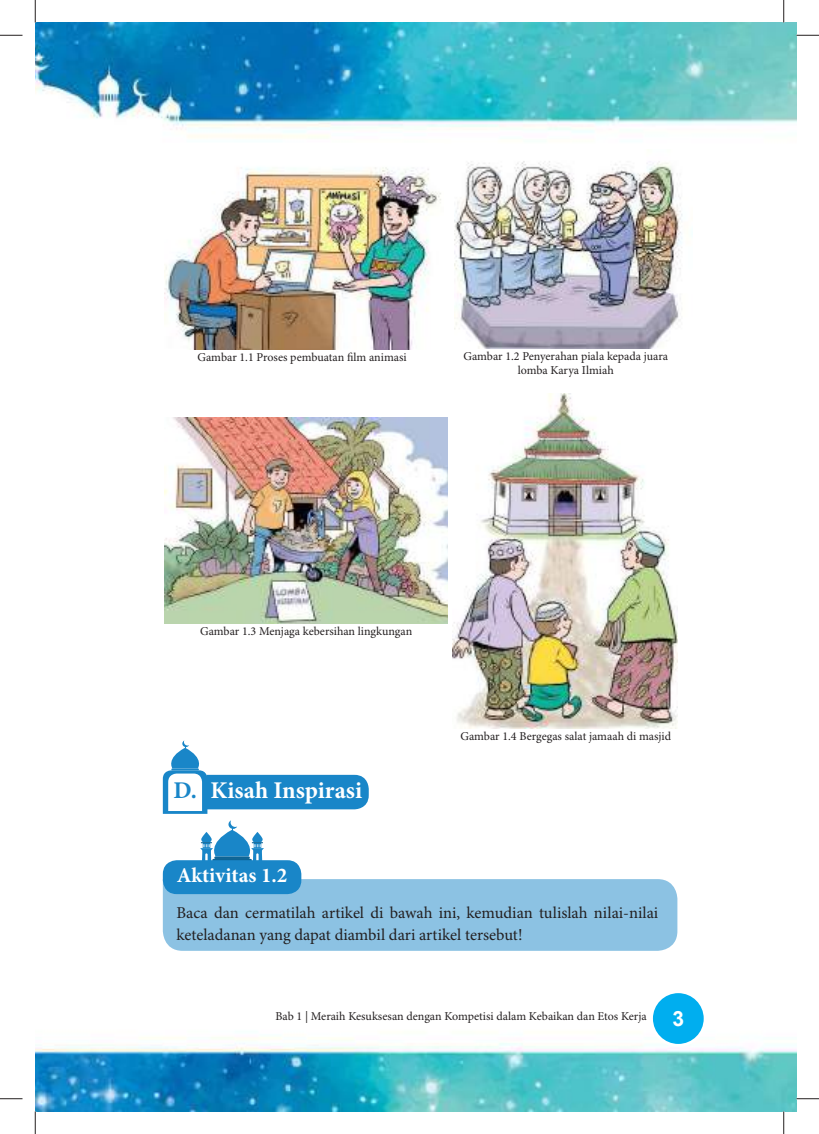
<style>
.page{position:relative;width:819px;height:1134px;background:#fff}
.page>*{position:absolute;margin:0;border:0;box-sizing:border-box;transform-origin:0 0}
.t1{font:700 24px "Minion Pro";color:#fff}
.t2{font:700 21px "Minion Pro";color:#fff}
.t3{font:16.5px/22.5px "Minion Pro";color:#231f20}
.t4{font:12px/13.5px "Minion Pro";color:#231f20;text-align:center}
.s1{color:#1986c8}
.s2{font-family:"Arial";font-weight:700;font-size:21px;color:#fff}
</style>
<div class="page">
<img style="left:35px;top:22px;width:761px;height:1089px">
<div style="left:651px;top:991px;width:54px;height:54px;background:#00aeef;border-radius:50%"></div>
<div style="left:650px;top:990px;width:57px;height:56px;border:3px solid #fff;border-radius:50%"></div>
<img style="left:164px;top:143px;width:279px;height:206px">
<img style="left:452px;top:393px;width:225px;height:335px">
<img style="left:454px;top:149px;width:238px;height:199px">
<img style="left:164px;top:417px;width:284px;height:206px">
<svg style="left:163px;top:740px;width:206px;height:74px"></svg>
<svg style="left:200px;top:820px;width:64px;height:40px"></svg>
<div style="left:163px;top:879px;width:514px;height:71px;background:#8cc2e3"></div>
<div style="left:163px;top:860px;width:138px;height:34px;background:#1986c8;border-radius:14px"></div>
<hr style="left:783px;top:0;width:2px;height:23px;background:#fff">
<svg style="left:0;top:35px;width:23px;height:1px"></svg>
<svg style="left:796px;top:35px;width:23px;height:1px"></svg>
<svg style="left:0;top:1098px;width:23px;height:1px"></svg>
<svg style="left:796px;top:1098px;width:23px;height:1px"></svg>
<svg style="left:35px;top:0;width:1px;height:23px"></svg>
<svg style="left:35px;top:1111px;width:1px;height:23px"></svg>
<svg style="left:783px;top:0;width:1px;height:23px"></svg>
<svg style="left:783px;top:1111px;width:1px;height:23px"></svg>
<p class="t4" style="left:198px;top:351px;width:211px">Gambar 1.1 Proses pembuatan film animasi</p>
<p class="t4" style="left:463px;top:350px;width:206px">Gambar 1.2 Penyerahan piala kepada juara lomba Karya Ilmiah</p>
<p class="t4" style="left:200px;top:625px;width:214px">Gambar 1.3 Menjaga kebersihan lingkungan</p>
<h1 class="t1" style="left:173px;top:780px;width:190px"><span class="s1">D.</span> Kisah Inspirasi</h1>
<p class="t4" style="left:460px;top:729px;width:212px">Gambar 1.4 Bergegas salat jamaah di masjid</p>
<h2 class="t2" style="left:177px;top:867px;width:112px">Aktivitas 1.2</h2>
<h3 class="t3" style="left:176px;top:901px;width:483px">Baca dan cermatilah artikel di bawah ini, kemudian tulislah nilai-nilai keteladanan yang dapat diambil dari artikel tersebut!</h3>
<p class="t4" style="left:275px;top:1009px;width:410px">Bab 1 | Meraih Kesuksesan dengan Kompetisi dalam Kebaikan dan Etos Kerja <span class="s2">3</span></p>
</div>
